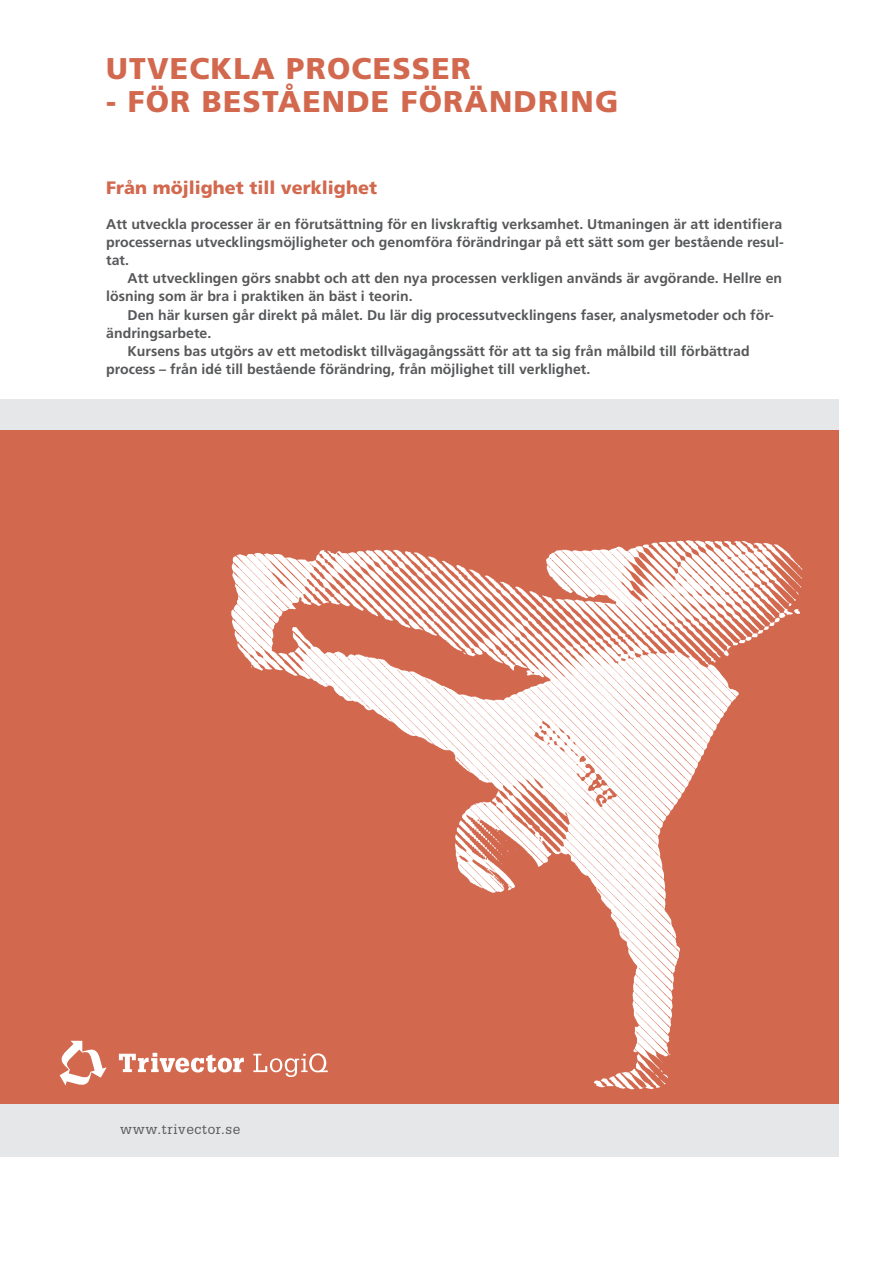
<style>
.page{position:relative;width:893px;height:1263px;background:#fff}
.page>*{position:absolute;margin:0;border:0;box-sizing:border-box;transform-origin:0 0}
.Topprubrik{font:900 30px "Frutiger LT Std";letter-spacing:.04em;color:#d2694f}
.Underrubrik_s1{font:900 18px "Frutiger LT Std";color:#d2694f}
.Ingress_s1{font:700 14.1px/18px "Frutiger LT Std";color:#57585a}
.www_s_1{font:13.5px "Glypha LT Std";letter-spacing:.05em;color:#57585a}
</style>
<div class="page">
<div style="left:0;top:399px;width:838px;height:758px;background:#e6e7e9"></div>
<div style="left:0;top:430px;width:838px;height:674px;background:#d2694f"></div>
<img style="left:231px;top:506px;width:608px;height:604px">
<svg style="left:60px;top:1041px;width:47px;height:44px"></svg>
<svg style="left:119px;top:1053px;width:209px;height:24px"></svg>
<p class="Topprubrik" style="left:106px;top:50px;width:366px">UTVECKLA PROCESSER</p>
<p class="Topprubrik" style="left:106px;top:83px;width:514px">- FÖR BESTÅENDE FÖRÄNDRING</p>
<p class="Underrubrik_s1" style="left:106px;top:177px;width:272px">Från möjlighet till verklighet</p>
<p class="Ingress_s1" style="left:106px;top:216px;width:679px;text-align:justify">Att utveckla processer är en förutsättning för en livskraftig verksamhet. Utmaningen är att identifiera processernas utvecklingsmöjligheter och genomföra förändringar på ett sätt som ger bestående resul&shy;tat.</p>
<p class="Ingress_s1" style="left:106px;top:270px;width:677px;text-indent:21px">Att utvecklingen görs snabbt och att den nya processen verkligen används är avgörande. Hellre en lösning som är bra i praktiken än bäst i teorin.</p>
<p class="Ingress_s1" style="left:106px;top:306px;width:669px;text-indent:21px">Den här kursen går direkt på målet. Du lär dig processutvecklingens faser, analysmetoder och för&shy;ändringsarbete.</p>
<p class="Ingress_s1" style="left:128px;top:342px;width:624px">Kursens bas utgörs av ett metodiskt tillvägagångssätt för att ta sig från målbild till förbättrad</p>
<p class="Ingress_s1" style="left:106px;top:360px;width:485px">process – från idé till bestående förändring, från möjlighet till verklighet.</p>
<p class="www_s_1" style="left:120px;top:1120px;width:122px">www.trivector.se</p>
</div>
